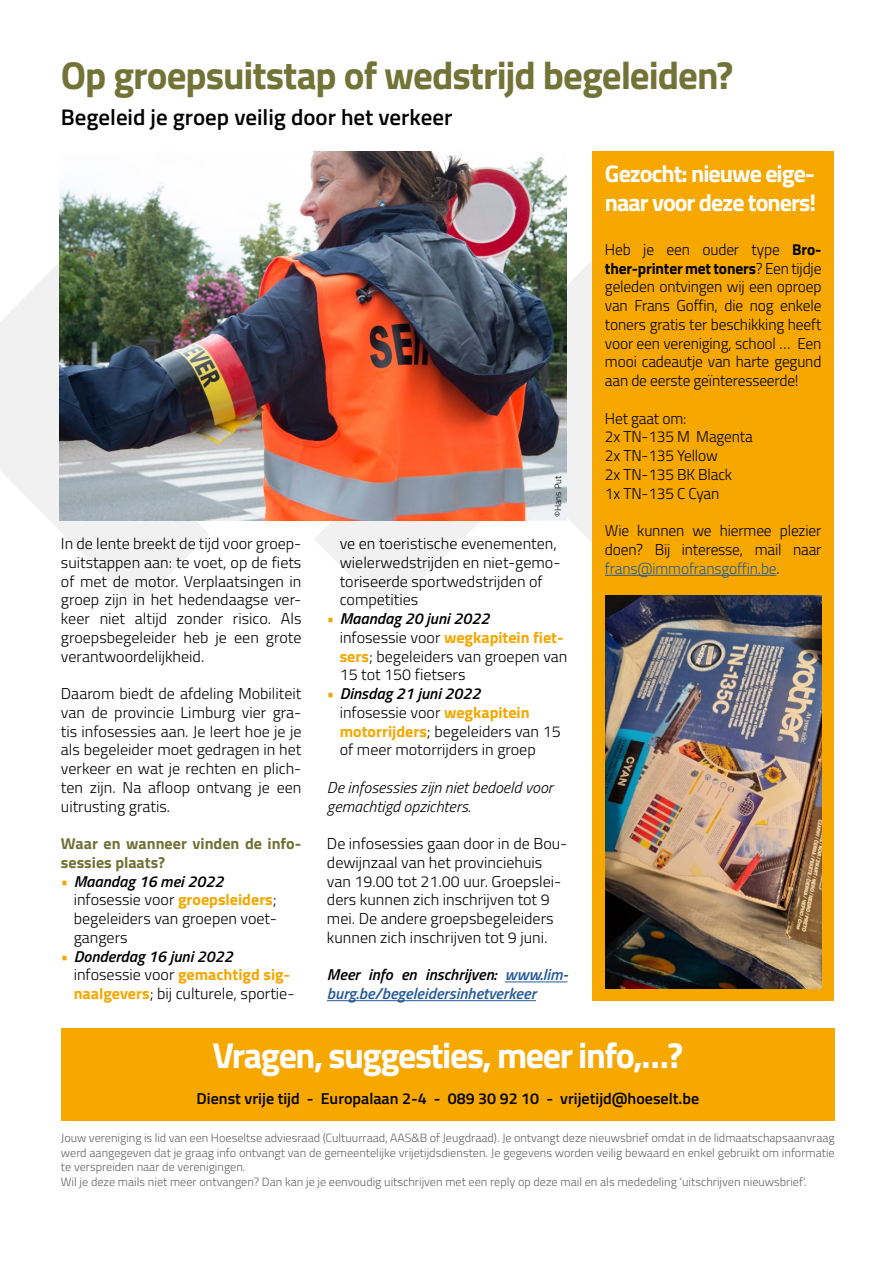
<style>
.page{position:relative;width:893px;height:1263px;background:#fff}
.page>*{position:absolute;margin:0;border:0;box-sizing:border-box;transform-origin:0 0}
.t1{font:700 39px "Titillium";letter-spacing:-.025em;color:#727336}
.t2{font:700 36px "Titillium";letter-spacing:-.04em;color:#fff}
.t3{font:700 24px/28.8px "Titillium";letter-spacing:-.04em;color:#fff}
.body{font:600 22.5px "Titillium";color:#000}
.body-2{font:300 15.75px/18.8px "Titillium";color:#000;text-align:justify}
.body-3{font:italic 600 15.75px "Titillium";color:#000}
.body-4{font:italic 600 15.75px/18.8px "Titillium";color:#275b9b}
.body-5{font:600 15.75px "Titillium";color:#000}
.body-6{font:italic 300 15.75px/18.8px "Titillium";color:#000}
.body-7{font:700 15.75px/18.8px "Titillium";color:#717237}
.body-8{font:300 12px/14.4px "Titillium";color:#646363;text-align:justify}
.body-9{font:300 9px "Titillium";color:#000}
.s1{font-weight:300;font-style:normal;color:#f4a700}
.s2{font-weight:700;color:#f4a700}
.s3{color:#000}
.s4{font-weight:700}
.s5{color:#275b9b}
</style>
<div class="page">
<svg style="left:0;top:189px;width:210px;height:418px;fill:#f0f1f0"></svg>
<svg style="left:314px;top:190px;width:278px;height:422px"></svg>
<hr style="left:505px;top:982px;width:62px;height:1px;background:#275b9b">
<hr style="left:327px;top:1000px;width:209px;height:1px;background:#275b9b">
<img style="left:60px;top:151px;width:506px;height:369px">
<div style="left:592px;top:151px;width:242px;height:850px;background:#f6a800"></div>
<hr style="left:605px;top:575px;width:171px;height:1px;background:#275b9b">
<img style="left:605px;top:595px;width:216px;height:393px">
<div style="left:61px;top:1028px;width:774px;height:92px;background:#f6a800"></div>
<p class="t1" style="left:61px;top:45px;width:674px">Op groepsuitstap of wedstrijd begeleiden?</p>
<p class="body" style="left:61px;top:100px;width:393px">Begeleid je groep veilig door het verkeer</p>
<p class="body-2" style="left:61px;top:533px;width:242px">In de lente breekt de tijd voor groep&shy;suitstappen aan: te voet, op de fiets of met de motor. Verplaatsingen in groep zijn in het hedendaagse ver&shy;keer niet altijd zonder risico. Als groepsbegeleider heb je een grote verantwoordelijkheid.</p>
<p class="body-2" style="left:61px;top:683px;width:242px">Daarom biedt de afdeling Mobiliteit van de provincie Limburg vier gra&shy;tis infosessies aan. Je leert hoe je je als begeleider moet gedragen in het verkeer en wat je rechten en plich&shy;ten zijn. Na afloop ontvang je een uitrusting gratis.</p>
<p class="body-7" style="left:61px;top:833px;width:242px">Waar en wanneer vinden de info&shy;sessies plaats?</p>
<p class="body-3" style="left:61px;top:869px;width:164px"><span class="s1">•</span> Maandag 16 mei 2022</p>
<p class="body-2" style="left:74px;top:890px;width:205px">infosessie voor <span class="s2">groepsleiders</span>; begeleiders van groepen voet&shy;gangers</p>
<p class="body-3" style="left:61px;top:944px;width:173px"><span class="s1">•</span> Donderdag 16 juni 2022</p>
<p class="body-2" style="left:74px;top:965px;width:222px">infosessie voor <span class="s2">gemachtigd sig&shy;naalgevers</span>; bij culturele, sportie-</p>
<p class="body-9" style="left:552px;top:517px;width:43px;rotate:-90deg">©Hans Put</p>
<p class="body-2" style="left:340px;top:533px;width:222px;text-align:left">ve en toeristische evenementen, wielerwedstrijden en niet-gemo&shy;toriseerde sportwedstrijden of competities</p>
<p class="body-3" style="left:327px;top:606px;width:164px"><span class="s1">•</span> Maandag 20 juni 2022</p>
<p class="body-2" style="left:340px;top:627px;width:229px;text-align:left">infosessie voor <span class="s2">wegkapitein fiet&shy;sers</span>; begeleiders van groepen van<br>15 tot 150 fietsers</p>
<p class="body-3" style="left:327px;top:681px;width:155px"><span class="s1">•</span> Dinsdag 21 juni 2022</p>
<p class="body-2" style="left:340px;top:702px;width:222px;text-align:left">infosessie voor <span class="s2">wegkapitein motorrijders</span>; begeleiders van 15 of meer motorrijders in groep</p>
<p class="body-6" style="left:327px;top:777px;width:228px">De infosessies zijn niet bedoeld voor gemachtigd opzichters.</p>
<p class="body-2" style="left:327px;top:833px;width:242px;text-align:left">De infosessies gaan door in de Bou&shy;dewijnzaal van het provinciehuis van 19.00 tot 21.00 uur. Groepslei&shy;ders kunnen zich inschrijven tot 9 mei. De andere groepsbegeleiders kunnen zich inschrijven tot 9 juni.</p>
<p class="body-4" style="left:327px;top:964px;width:243px"><span class="s3">Meer info en inschrijven:</span> www.lim&shy;burg.be/begeleidersinhetverkeer</p>
<p class="t3" style="left:605px;top:158px;width:213px">Gezocht: nieuwe eige&shy;naar voor deze toners!</p>
<p class="body-2" style="left:605px;top:239px;width:218px">Heb je een ouder type <span class="s4">Bro&shy;ther-printer met toners</span>? Een tijdje geleden ontvingen wij een oproep van Frans Goffin, die nog enkele toners gratis ter beschikking heeft voor een vereniging, school … Een mooi cadeautje van harte gegund aan de eerste geïnteresseerde!</p>
<p class="body-2" style="left:605px;top:408px;width:83px">Het gaat om:</p>
<p class="body-2" style="left:605px;top:427px;width:149px">2x TN-135 M Magenta</p>
<p class="body-2" style="left:605px;top:445px;width:114px">2x TN-135 Yellow</p>
<p class="body-2" style="left:605px;top:464px;width:129px">2x TN-135 BK Black</p>
<p class="body-2" style="left:605px;top:483px;width:116px">1x TN-135 C Cyan</p>
<p class="body-2" style="left:605px;top:520px;width:218px">Wie kunnen we hiermee plezier doen? Bij interesse, mail naar <span class="s5">frans@immofransgoffin.be</span>.</p>
<p class="t2" style="left:212px;top:1028px;width:472px">Vragen, suggesties, meer info,…?</p>
<p class="body-5" style="left:197px;top:1086px;width:504px">Dienst vrije tijd - Europalaan 2-4 - 089 30 92 10 - vrijetijd@hoeselt.be</p>
<p class="body-8" style="left:61px;top:1130px;width:775px">Jouw vereniging is lid van een Hoeseltse adviesraad (Cultuurraad, AAS&amp;B of Jeugdraad). Je ontvangt deze nieuwsbrief omdat in de lidmaatschapsaanvraag werd aangegeven dat je graag info ontvangt van de gemeentelijke vrijetijdsdiensten. Je gegevens worden veilig bewaard en enkel gebruikt om informatie te verspreiden naar de verenigingen.</p>
<p class="body-8" style="left:61px;top:1174px;width:747px">Wil je deze mails niet meer ontvangen? Dan kan je je eenvoudig uitschrijven met een reply op deze mail en als mededeling ‘uitschrijven nieuwsbrief’.</p>
</div>
